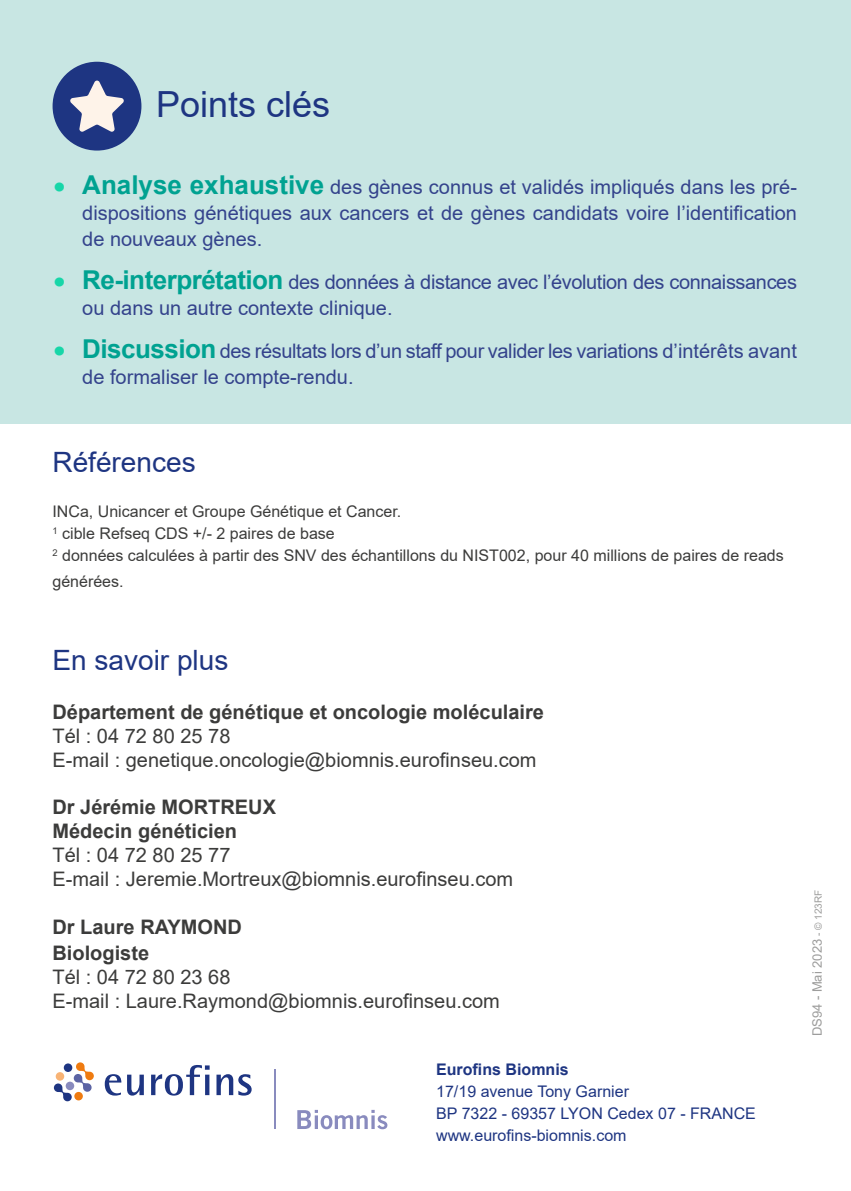
<style>
.page{position:relative;width:851px;height:1191px;background:#fff}
.page>*{position:absolute;margin:0;border:0;box-sizing:border-box;transform-origin:0 0}
.t1{font:36px "Arial";color:#1e3582}
.t2{font:28px "Arial";color:#1e3582}
.t3{font:20px/26px "Arial";letter-spacing:-.02em;color:#34438c}
.t4{font:20px/24px "Arial";color:#3c3c3b}
.t5{font:20px/26px "Arial";color:#34438c;text-align:justify}
.t6{font:700 20px/24px "Arial";color:#3c3c3b}
.t7{font:16px/22px "Arial";color:#3c3c3b}
.t8{font:16px/22px "Arial";color:#1e3582}
.t9{font:700 16px "Arial";color:#1e3582}
.t10{font:13px "Arial";color:#9d9d9c}
.s1{font-weight:700;font-size:32px;color:#17d6a8}
.s2{font-weight:700;font-size:26px;color:#00a291}
.s3{font-size:10px}
</style>
<div class="page">
<div style="left:0;top:0;width:850px;height:424px;background:#c8e6e3"></div>
<svg style="left:54px;top:1062px;width:40px;height:39px"></svg>
<div style="left:74px;top:1092px;width:9px;height:8px;background:#ef7b10;border-radius:50%"></div>
<div style="left:56px;top:1072px;width:8px;height:8px;background:#f8b375;border-radius:50%"></div>
<div style="left:64px;top:1063px;width:8px;height:9px;background:#1e3582;border-radius:50%"></div>
<svg style="left:105px;top:1074px;width:16px;height:21px"></svg>
<svg style="left:127px;top:1074px;width:17px;height:21px"></svg>
<svg style="left:151px;top:1065px;width:58px;height:30px"></svg>
<svg style="left:216px;top:1074px;width:35px;height:21px"></svg>
<svg style="left:297px;top:1109px;width:90px;height:20px"></svg>
<hr style="left:274px;top:1069px;width:1px;height:60px;background:#898bbe">
<div style="left:53px;top:62px;width:88px;height:89px;background:#1e3582;border-radius:50%"></div>
<svg style="left:70px;top:81px;width:54px;height:51px"></svg>
<img style="left:850px;top:238px;width:1px;height:186px">
<h1 class="t1" style="left:156px;top:79px;width:176px">Points clés</h1>
<p class="t5" style="left:82px;top:174px;width:716px;text-indent:-28px"><span class="s1">•</span> <span class="s2">Analyse exhaustive</span> des gènes connus et validés impliqués dans les pré&shy;dispositions génétiques aux cancers et de gènes candidats voire l’identification de nouveaux gènes.</p>
<p class="t3" style="left:82px;top:269px;width:716px;text-indent:-28px"><span class="s1">•</span> <span class="s2">Re-interprétation</span> des données à distance avec l’évolution des connaissances ou dans un autre contexte clinique.</p>
<p class="t3" style="left:82px;top:338px;width:716px;text-indent:-28px"><span class="s1">•</span> <span class="s2">Discussion</span> des résultats lors d’un staff pour valider les variations d’intérêts avant de formaliser le compte-rendu.</p>
<h2 class="t2" style="left:52px;top:443px;width:145px">Références</h2>
<p class="t7" style="left:52px;top:500px;width:732px">INCa, Unicancer et Groupe Génétique et Cancer.<br><sup>1</sup> cible Refseq CDS +/- 2 paires de base<br><sup>2</sup> données calculées à partir des SNV des échantillons du NIST002, pour 40 millions de paires de reads</p>
<p class="t7" style="left:52px;top:570px;width:73px">générées.</p>
<h2 class="t2" style="left:52px;top:641px;width:177px">En savoir plus</h2>
<p class="t6" style="left:52px;top:700px;width:493px">Département de génétique et oncologie moléculaire</p>
<p class="t4" style="left:52px;top:723px;width:485px">Tél : 04 72 80 25 78<br>E-mail : genetique.oncologie@biomnis.eurofinseu.com</p>
<p class="t6" style="left:52px;top:795px;width:225px">Dr Jérémie MORTREUX<br>Médecin généticien</p>
<p class="t4" style="left:52px;top:842px;width:462px">Tél : 04 72 80 25 77<br>E-mail : Jeremie.Mortreux@biomnis.eurofinseu.com</p>
<p class="t6" style="left:52px;top:914px;width:191px;line-height:26px">Dr Laure RAYMOND<br>Biologiste</p>
<p class="t4" style="left:52px;top:965px;width:449px">Tél : 04 72 80 23 68<br>E-mail : Laure.Raymond@biomnis.eurofinseu.com</p>
<p class="t9" style="left:436px;top:1058px;width:134px">Eurofins Biomnis</p>
<p class="t8" style="left:436px;top:1080px;width:321px">17/19 avenue Tony Garnier<br>BP 7322 - 69357 LYON Cedex 07 - FRANCE www.eurofins-biomnis.com</p>
<p class="t10" style="left:808px;top:1036px;width:148px;rotate:-90deg">DS94 - Mai 2023 <span class="s3">- © 123RF</span></p>
</div>
